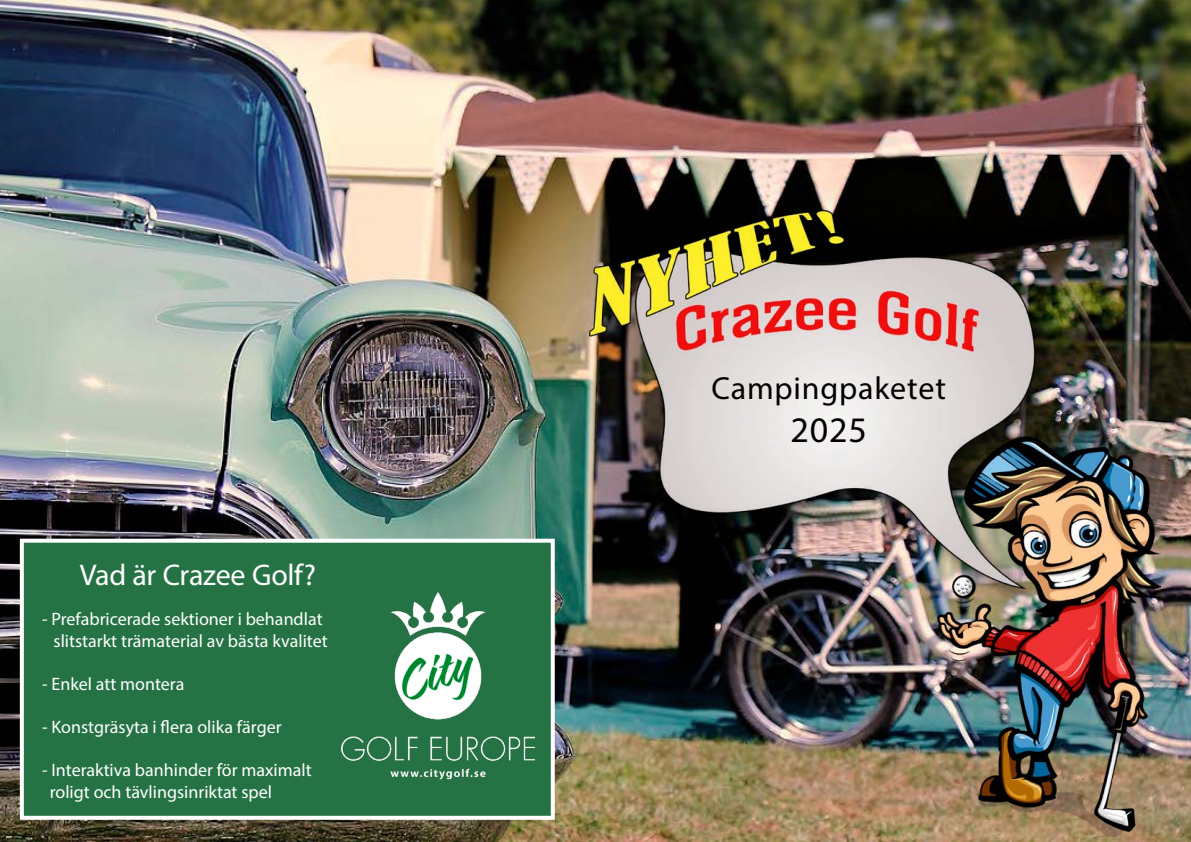
<style>
.page{position:relative;width:1191px;height:842px;background:#fff}
.page>*{position:absolute;margin:0;border:0;box-sizing:border-box;transform-origin:0 0}
.t1{font:36px "Myriad Pro";color:#000}
.t2{font:32px "Myriad Pro";letter-spacing:.025em;color:#000}
.t3{font:30px "Myriad Pro";letter-spacing:-.01em;color:#fff}
.t4{font:18px/21.6px "Myriad Pro";color:#fff;text-align:right}
</style>
<div class="page">
<img style="left:0;top:0;width:1191px;height:842px">
<img style="left:937px;top:436px;width:223px;height:400px">
<div style="left:20px;top:539px;width:535px;height:281px;background:#257345;border:4px solid #fff"></div>
<img style="left:341px;top:593px;width:193px;height:187px">
<img style="left:590px;top:197px;width:479px;height:416px">
<h3 class="t3" style="left:80px;top:557px;width:238px">Vad är Crazee Golf?</h3>
<p class="t4" style="left:42px;top:608px;width:287px">- Prefabricerade sektioner i behandlat slitstarkt trämaterial av bästa kvalitet</p>
<p class="t4" style="left:42px;top:673px;width:144px">- Enkel att montera</p>
<p class="t4" style="left:42px;top:716px;width:241px">- Konstgräsyta i flera olika färger</p>
<p class="t4" style="left:50px;top:759px;width:263px;text-align:left;text-indent:-8px">- Interaktiva banhinder för maximalt roligt och tävlingsinriktat spel</p>
<h2 class="t2" style="left:711px;top:368px;width:236px">Campingpaketet</h2>
<h1 class="t1" style="left:790px;top:407px;width:78px">2025</h1>
</div>
